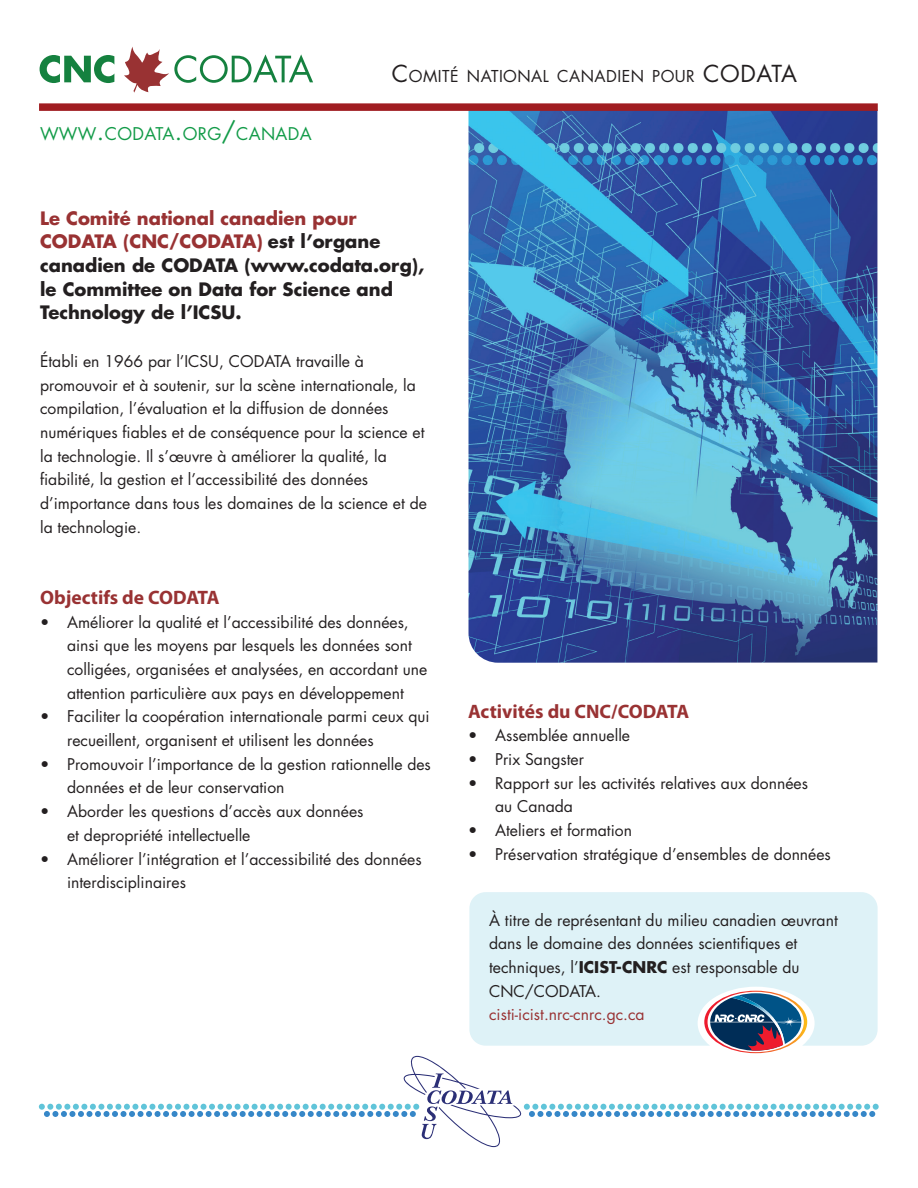
<style>
.page{position:relative;width:918px;height:1188px;background:#fff}
.page>*{position:absolute;margin:0;border:0;box-sizing:border-box;transform-origin:0 0}
.t1{font:700 19.5px "Myriad Pro";color:#993233}
.t2{font:700 18px/23.7px "Futura Std";color:#231f20}
.t3{font:17.1px "Futura Std";letter-spacing:.02em;color:#129b48}
.t4{font:15.9px "Futura Std";letter-spacing:.03em;color:#231f20}
.t5{font:15.75px/23.7px "Futura Std";color:#231f20}
.t6{font:15.75px "Futura Std";color:#993233}
.s1{font-size:24.45px}
.s2{font-size:22.8px}
.s3{color:#993233}
.s4{font-weight:700}
</style>
<div class="page">
<div style="left:469px;top:892px;width:409px;height:100px;background:#def2f7"></div>
<img style="left:469px;top:111px;width:408px;height:552px">
<svg style="left:40px;top:55px;width:74px;height:28px"></svg>
<svg style="left:124px;top:47px;width:189px;height:46px"></svg>
<div style="left:39px;top:103px;width:839px;height:8px;background:#a01d21"></div>
<svg style="left:39px;top:992px;width:840px;height:156px"></svg>
<p class="t3" style="left:40px;top:123px;width:273px">WWW<span class="s1">.</span>CODATA<span class="s1">.</span>ORG<span class="s1">/</span>CANADA</p>
<p class="t4" style="left:392px;top:66px;width:407px"><span class="s2">C</span>OMITÉ NATIONAL CANADIEN POUR <span class="s2">CODATA</span></p>
<p class="t2" style="left:40px;top:206px;width:386px"><span class="s3">Le Comité national canadien pour<br>CODATA (CNC/CODATA)</span> est l’organe canadien de CODATA (www.codata.org), le Committee on Data for Science and<br>Technology de l’ICSU.</p>
<p class="t5" style="left:40px;top:349px;width:388px">Établi en 1966 par l’ICSU, CODATA travaille à promouvoir et à soutenir, sur la scène internationale, la compilation, l’évaluation et la diffusion de données numériques fiables et de conséquence pour la science et la technologie. Il s’œuvre à améliorer la qualité, la fiabilité, la gestion et l’accessibilité des données d’importance dans tous les domaines de la science et de la technologie.</p>
<p class="t1" style="left:40px;top:585px;width:181px">Objectifs de CODATA</p>
<p class="t5" style="left:67px;top:610px;width:362px;text-indent:-27px">• Améliorer la qualité et l’accessibilité des données, ainsi que les moyens par lesquels les données sont colligées, organisées et analysées, en accordant une attention particulière aux pays en développement</p>
<p class="t5" style="left:67px;top:705px;width:364px;text-indent:-27px">• Faciliter la coopération internationale parmi ceux qui recueillent, organisent et utilisent les données</p>
<p class="t5" style="left:67px;top:752px;width:365px;text-indent:-27px">• Promouvoir l’importance de la gestion rationnelle des données et de leur conservation</p>
<p class="t5" style="left:67px;top:800px;width:298px;text-indent:-27px">• Aborder les questions d’accès aux données et depropriété intellectuelle</p>
<p class="t5" style="left:67px;top:847px;width:356px;text-indent:-27px">• Améliorer l’intégration et l’accessibilité des données interdisciplinaires</p>
<p class="t1" style="left:468px;top:698px;width:223px">Activités du CNC/CODATA</p>
<p class="t5" style="left:468px;top:724px;width:163px">• Assemblée annuelle</p>
<p class="t5" style="left:468px;top:748px;width:117px">• Prix Sangster</p>
<p class="t5" style="left:495px;top:771px;width:314px;text-indent:-27px">• Rapport sur les activités relatives aux données au Canada</p>
<p class="t5" style="left:468px;top:819px;width:165px">• Ateliers et formation</p>
<p class="t5" style="left:468px;top:842px;width:364px">• Préservation stratégique d’ensembles de données</p>
<p class="t5" style="left:489px;top:908px;width:350px">À titre de représentant du milieu canadien œuvrant dans le domaine des données scientifiques et techniques, l’<span class="s4">ICIST-CNRC</span> est responsable du CNC/CODATA.</p>
<p class="t6" style="left:489px;top:1005px;width:157px">cisti-icist.nrc-cnrc.gc.ca</p>
</div>
